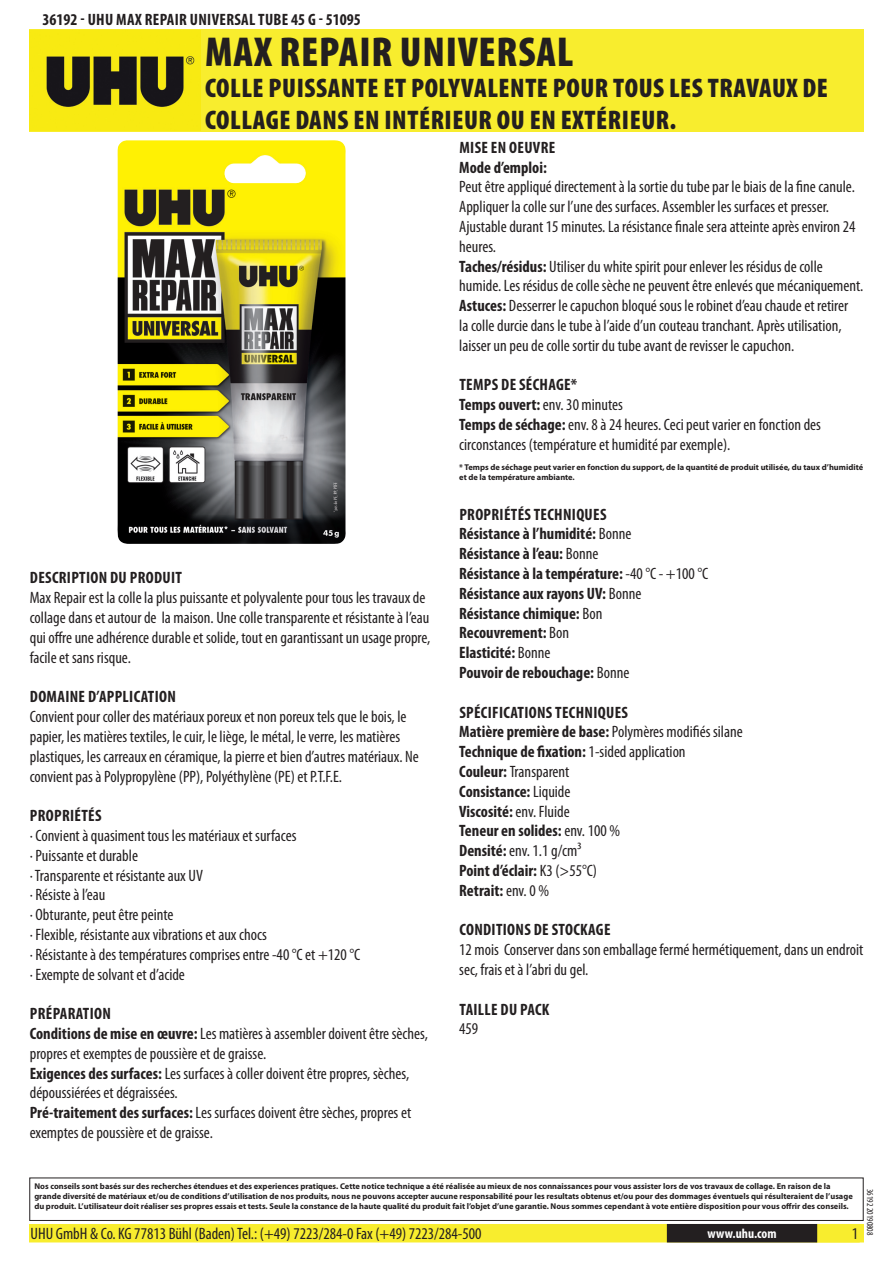
<style>
.page{position:relative;width:893px;height:1263px;background:#fff}
.page>*{position:absolute;margin:0;border:0;box-sizing:border-box;transform-origin:0 0}
.t1{font:900 condensed 42px "Myriad Pro";letter-spacing:.02em;color:#231f20}
.t2{font:900 condensed 27px/32.4px "Myriad Pro";letter-spacing:.02em;color:#231f20}
.t3{font:condensed 16.5px/19.8px "Myriad Pro";color:#231f20}
.t4{font:700 condensed 16.5px/19.8px "Myriad Pro";letter-spacing:.02em;color:#231f20}
.t5{font:700 condensed 16.5px/19.8px "Myriad Pro";color:#231f20}
.t6{font:700 condensed 13.5px "Myriad Pro";letter-spacing:.015em;color:#fff}
.t7{font:condensed 9px "Myriad Pro";color:#231f20}
.t8{font:700 8.4px/10.1px "Myriad Pro";color:#231f20}
.s1{font-weight:700}
.s2{font-weight:400}
</style>
<div class="page">
<div style="left:30px;top:1225px;width:833px;height:17px;background:#f8ed2e"></div>
<div style="left:29px;top:1224px;width:835px;height:18px;border:2px solid #f8ed2e"></div>
<div style="left:816px;top:1224px;width:44px;height:18px;border:2px solid #f8ed2e"></div>
<div style="left:668px;top:1225px;width:148px;height:17px;background:#231f20"></div>
<div style="left:667px;top:1224px;width:150px;height:18px;border:2px solid #231f20"></div>
<div style="left:29px;top:1177px;width:835px;height:44px;border:1px solid #231f20"></div>
<div style="left:30px;top:30px;width:834px;height:102px;background:#f8ed2e"></div>
<img style="left:30px;top:31px;width:171px;height:100px">
<img style="left:117px;top:140px;width:229px;height:404px">
<p class="t4" style="left:43px;top:9px;width:320px">36192 - UHU Max Repair Universal Tube 45 g - 51095</p>
<h1 class="t1" style="left:205px;top:25px;width:370px">MAX REPAIR UNIVERSAL</h1>
<h2 class="t2" style="left:205px;top:71px;width:624px">COLLE PUISSANTE ET POLYVALENTE POUR TOUS LES TRAVAUX DE<br>COLLAGE DANS EN INTÉRIEUR OU EN EXTÉRIEUR.</h2>
<p class="t4" style="left:30px;top:568px;width:152px">Description du produit</p>
<p class="t3" style="left:30px;top:588px;width:402px">Max Repair est la colle la plus puissante et polyvalente pour tous les travaux de collage dans et autour de la maison. Une colle transparente et résistante à l’eau qui offre une adhérence durable et solide, tout en garantissant un usage propre, facile et sans risque.</p>
<p class="t4" style="left:30px;top:686px;width:147px">Domaine d’application</p>
<p class="t3" style="left:30px;top:706px;width:391px">Convient pour coller des matériaux poreux et non poreux tels que le bois, le papier, les matières textiles, le cuir, le liège, le métal, le verre, les matières plastiques, les carreaux en céramique, la pierre et bien d’autres matériaux. Ne convient pas à Polypropylène (PP), Polyéthylène (PE) et P.T.F.E.</p>
<p class="t4" style="left:30px;top:805px;width:73px">Propriétés</p>
<p class="t3" style="left:30px;top:825px;width:332px">· Convient à quasiment tous les matériaux et surfaces<br>· Puissante et durable<br>· Transparente et résistante aux UV<br>· Résiste à l’eau<br>· Obturante, peut être peinte<br>· Flexible, résistante aux vibrations et aux chocs<br>· Résistante à des températures comprises entre -40 °C et +120 °C · Exempte de solvant et d’acide</p>
<p class="t3" style="left:30px;top:1003px;width:400px"><span class="s1">Préparation<br>Conditions de mise en œuvre:</span> Les matières à assembler doivent être sèches, propres et exemptes de poussière et de graisse.<br><span class="s1">Exigences des surfaces:</span> Les surfaces à coller doivent être propres, sèches, dépoussiérées et dégraissées.<br><span class="s1">Pré-traitement des surfaces:</span> Les surfaces doivent être sèches, propres et exemptes de poussière et de graisse.</p>
<p class="t4" style="left:459px;top:137px;width:98px">Mise en oeuvre<br>Mode d’emploi:</p>
<p class="t3" style="left:459px;top:177px;width:405px">Peut être appliqué directement à la sortie du tube par le biais de la fine canule.<br>Appliquer la colle sur l’une des surfaces. Assembler les surfaces et presser.<br>Ajustable durant 15 minutes. La résistance finale sera atteinte après environ 24 heures.<br><span class="s1">Taches/résidus:</span> Utiliser du white spirit pour enlever les résidus de colle humide. Les résidus de colle sèche ne peuvent être enlevés que mécaniquement.<br><span class="s1">Astuces:</span> Desserrer le capuchon bloqué sous le robinet d’eau chaude et retirer<br>la colle durcie dans le tube à l’aide d’un couteau tranchant. Après utilisation, laisser un peu de colle sortir du tube avant de revisser le capuchon.</p>
<p class="t3" style="left:459px;top:375px;width:363px"><span class="s1">Temps de séchage*<br>Temps ouvert:</span> env. 30 minutes<br><span class="s1">Temps de séchage:</span> env. 8 à 24 heures. Ceci peut varier en fonction des circonstances (température et humidité par exemple).</p>
<p class="t8" style="left:459px;top:462px;width:405px">* Temps de séchage peut varier en fonction du support, de la quantité de produit utilisée, du taux d’humidité et de la température ambiante.</p>
<p class="t5" style="left:459px;top:504px;width:250px">Propriétés techniques<br>Résistance à l’humidité: <span class="s2">Bonne<br></span>Résistance à l’eau: <span class="s2">Bonne<br></span>Résistance à la température: <span class="s2">-40 °C - +100 °C<br></span>Résistance aux rayons UV: <span class="s2">Bonne<br></span>Résistance chimique: <span class="s2">Bon<br></span>Recouvrement: <span class="s2">Bon<br></span>Elasticité: <span class="s2">Bonne<br></span>Pouvoir de rebouchage: <span class="s2">Bonne</span></p>
<p class="t4" style="left:459px;top:702px;width:285px">Spécifications techniques<br>Matière première de base: <span class="s2">Polymères modifiés silane<br></span>Technique de fixation: <span class="s2">1-sided application<br></span>Couleur: <span class="s2">Transparent<br></span>Consistance: <span class="s2">Liquide<br></span>Viscosité: <span class="s2">env. Fluide<br></span>Teneur en solides: <span class="s2">env. 100 %<br></span>Densité: <span class="s2">env. 1.1 g/cm³<br></span>Point d’éclair: <span class="s2">K3 (&gt;55°C)<br></span>Retrait: <span class="s2">env. 0 %</span></p>
<p class="t4" style="left:459px;top:920px;width:153px">Conditions de stockage</p>
<p class="t3" style="left:459px;top:940px;width:405px">12 mois Conserver dans son emballage fermé hermétiquement, dans un endroit sec, frais et à l’abri du gel.</p>
<p class="t4" style="left:459px;top:999px;width:92px">Taille du pack</p>
<p class="t3" style="left:459px;top:1019px;width:21px">459</p>
<p class="t8" style="left:34px;top:1181px;width:820px">Nos conseils sont basés sur des recherches étendues et des experiences pratiques. Cette notice technique a été réalisée au mieux de nos connaissances pour vous assister lors de vos travaux de collage. En raison de la grande diversité de matériaux et/ou de conditions d’utilisation de nos produits, nous ne pouvons accepter aucune responsabilité pour les resultats obtenus et/ou pour des dommages éventuels qui résulteraient de l’usage du produit. L’utilisateur doit réaliser ses propres essais et tests. Seule la constance de la haute qualité du produit fait l’objet d’une garantie. Nous sommes cependant à vote entière disposition pour vous offrir des conseils.</p>
<p class="t3" style="left:31px;top:1224px;width:453px">UHU GmbH &amp; Co. KG 77813 Bühl (Baden) Tel.: (+49) 7223/284-0 Fax (+49) 7223/284-500</p>
<p class="t6" style="left:707px;top:1225px;width:71px">www.uhu.com</p>
<p class="t3" style="left:852px;top:1224px;width:8px">1</p>
<p class="t7" style="left:875px;top:1189px;width:48px;rotate:90deg">36192 20190808</p>
</div>
